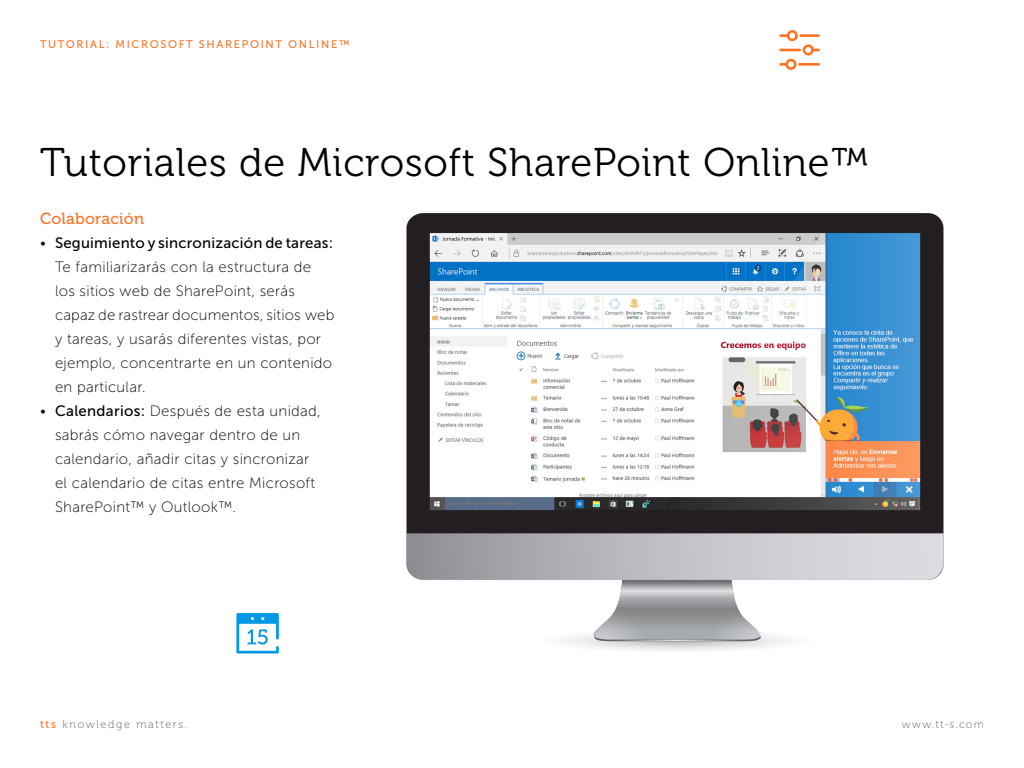
<style>
.page{position:relative;width:1024px;height:768px;background:#fff}
.page>*{position:absolute;margin:0;border:0;box-sizing:border-box;transform-origin:0 0}
.t1{font:40px "Museo 300";letter-spacing:.02em;color:#000}
.t2{font:16px "Museo 500";letter-spacing:.02em;color:#fd7326}
.t3{font:15px/24px "Museo Sans 100";letter-spacing:.02em;color:#000}
.t4{font:15px "Museo Sans 500";letter-spacing:.015em;color:#000}
.t5{font:11px "Museo Sans 500";letter-spacing:.15em;color:#fd7326}
.t6{font:11px "Museo 100";letter-spacing:.145em;color:#5d5d5d}
.t7{font:11px "Museo Sans 100";letter-spacing:.115em;color:#5d5d5d}
.s1{font-family:"Museo Sans 100"}
.s2{font-family:"Museo Sans 500"}
.s3{font-family:"Museo 500";color:#fd7326}
</style>
<div class="page">
<svg style="left:236px;top:613px;width:43px;height:41px"></svg>
<svg style="left:779px;top:30px;width:41px;height:40px"></svg>
<hr style="left:798px;top:63px;width:22px;height:3px;background:#fc7326">
<img style="left:406px;top:213px;width:538px;height:437px">
<p class="t5" style="left:40px;top:38px;width:311px">TUTORIAL: MICROSOFT SHAREPOINT ONLINE™</p>
<h1 class="t1" style="left:40px;top:141px;width:831px">Tutoriales de Microsoft SharePoint Online™</h1>
<p class="t2" style="left:40px;top:210px;width:106px">Colaboración</p>
<p class="t4" style="left:40px;top:235px;width:295px"><span class="s1">•</span> Seguimiento y sincronización de tareas:</p>
<p class="t3" style="left:55px;top:255px;width:281px">Te familiarizarás con la estructura de los sitios web de SharePoint, serás capaz de rastrear documentos, sitios web y tareas, y usarás diferentes vistas, por ejemplo, concentrarte en un contenido en particular.</p>
<p class="t3" style="left:55px;top:399px;width:267px;text-indent:-15px">• <span class="s2">Calendarios:</span> Después de esta unidad, sabrás cómo navegar dentro de un calendario, añadir citas y sincronizar el calendario de citas entre Microsoft SharePoint™ y Outlook™.</p>
<p class="t6" style="left:40px;top:718px;width:148px"><span class="s3">tts</span> knowledge matters.</p>
<p class="t7" style="left:902px;top:718px;width:84px">www.tt-s.com</p>
</div>
